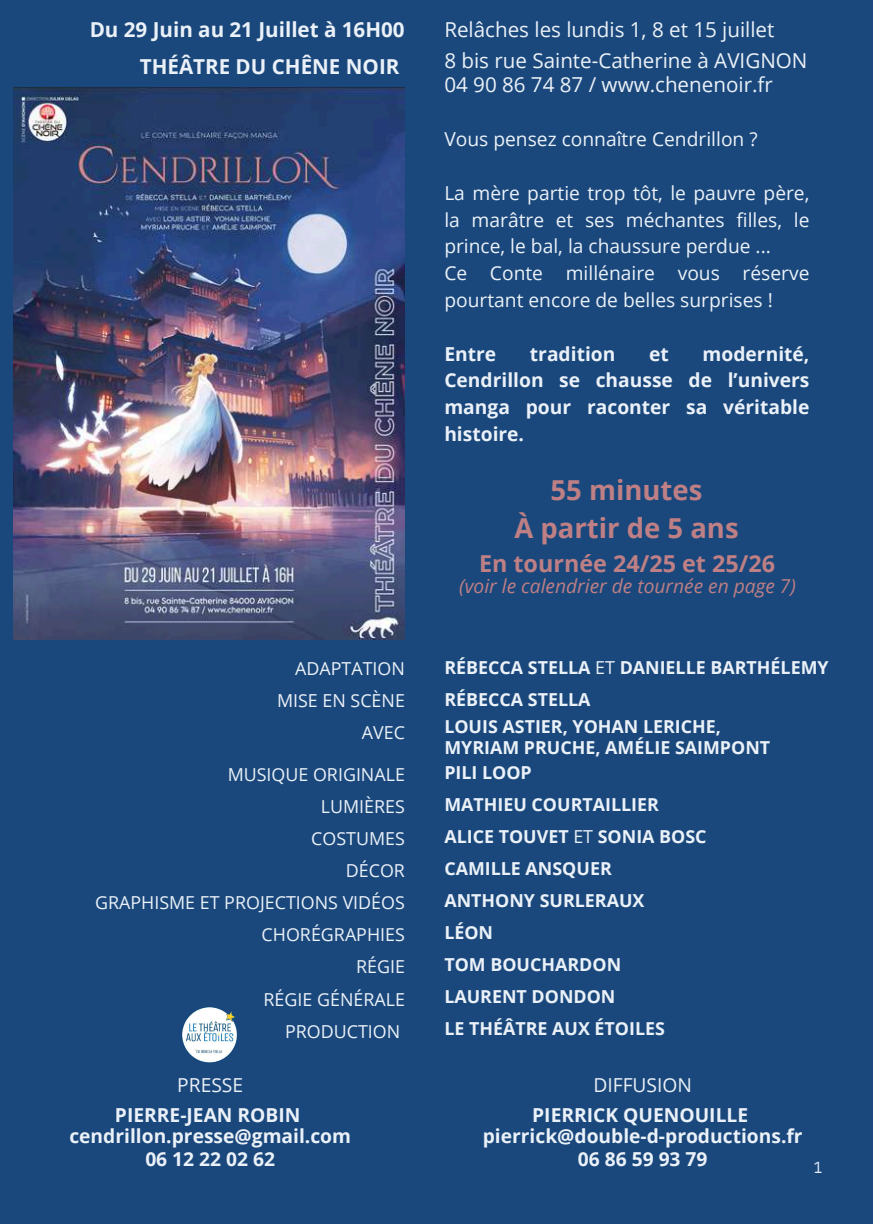
<style>
.page{position:relative;width:873px;height:1224px;background:#1a487c}
.page>*{position:absolute;margin:0;border:0;box-sizing:border-box;transform-origin:0 0}
.t1{font:700 27.4px/38.2px "Open Sans";color:#be7f85;text-align:center}
.t2{font:700 23.4px "Open Sans";color:#be7f85}
.t3{font:20.6px/31px "Open Sans";color:#ebf1f8}
.t4{font:700 20.6px/37.2px "Open Sans";color:#ebf1f8;text-align:right}
.t5{font:700 19.2px/22px "Open Sans";color:#ebf1f8;text-align:center}
.t6{font:19.2px/26.8px "Open Sans";color:#ebf1f8}
.t7{font:italic 19.2px "Open Sans";color:#be7f85}
.t8{font:700 17.8px/32px "Open Sans";color:#ebf1f8}
.t9{font:17.8px/32px "Open Sans";color:#ebf1f8;text-align:right}
.t10{font:15.8px "IBM Plex Sans Cond";color:#e4eefc}
.s1{font-weight:400}
</style>
<div class="page">
<img style="left:13px;top:87px;width:392px;height:552px">
<img style="left:182px;top:1006px;width:55px;height:57px">
<p class="t4" style="left:90px;top:10px;width:316px">Du 29 Juin au 21 Juillet à 16H00<br>THÉÂTRE DU CHÊNE NOIR</p>
<p class="t3" style="left:444px;top:13px;width:365px">Relâches les lundis 1, 8 et 15 juillet<br>8 bis rue Sainte-Catherine à AVIGNON</p>
<p class="t3" style="left:444px;top:69px;width:330px">04 90 86 74 87 / www.chenenoir.fr</p>
<p class="t6" style="left:444px;top:125px;width:315px">Vous pensez connaître Cendrillon ?</p>
<p class="t6" style="left:444px;top:179px;width:367px">La mère partie trop tôt, le pauvre père, la marâtre et ses méchantes filles, le prince, le bal, la chaussure perdue ...<br>Ce Conte millénaire vous réserve pourtant encore de belles surprises !</p>
<p class="t5" style="left:444px;top:342px;width:53px">Entre</p>
<p class="t5" style="left:530px;top:342px;width:87px">tradition</p>
<p class="t5" style="left:649px;top:342px;width:21px">et</p>
<p class="t5" style="left:444px;top:340px;width:367px;line-height:26.8px;text-align:justify;text-indent:258px">modernité, Cendrillon se chausse de l’univers manga pour raconter sa véritable histoire.</p>
<h1 class="t1" style="left:514px;top:470px;width:226px">55 minutes<br>À partir de 5 ans</h1>
<h2 class="t2" style="left:479px;top:547px;width:298px">En tournée 24/25 et 25/26</h2>
<p class="t7" style="left:459px;top:572px;width:338px">(voir le calendrier de tournée en page 7)</p>
<p class="t9" style="left:277px;top:652px;width:129px">ADAPTATION<br>MISE EN SCÈNE<br>AVEC</p>
<p class="t9" style="left:95px;top:758px;width:311px">MUSIQUE ORIGINALE<br>LUMIÈRES<br>COSTUMES<br>DÉCOR<br>GRAPHISME ET PROJECTIONS VIDÉOS<br>CHORÉGRAPHIES<br>RÉGIE<br>RÉGIE GÉNÉRALE<br>PRODUCTION</p>
<p class="t8" style="left:444px;top:651px;width:386px">RÉBECCA STELLA <span class="s1">ET</span> DANIELLE BARTHÉLEMY<br>RÉBECCA STELLA</p>
<p class="t8" style="left:444px;top:716px;width:327px;line-height:20.6px">LOUIS ASTIER, YOHAN LERICHE,<br>MYRIAM PRUCHE, AMÉLIE SAIMPONT</p>
<p class="t8" style="left:444px;top:757px;width:264px">PILI LOOP<br>MATHIEU COURTAILLIER<br>ALICE TOUVET <span class="s1">ET</span> SONIA BOSC<br>CAMILLE ANSQUER<br>ANTHONY SURLERAUX<br>LÉON<br>TOM BOUCHARDON<br>LAURENT DONDON<br>LE THÉÂTRE AUX ÉTOILES</p>
<p class="t6" style="left:177px;top:1071px;width:67px">PRESSE</p>
<p class="t5" style="left:69px;top:1103px;width:283px">PIERRE-JEAN ROBIN cendrillon.presse@gmail.com<br>06 12 22 02 62</p>
<p class="t6" style="left:593px;top:1071px;width:100px">DIFFUSION</p>
<p class="t5" style="left:483px;top:1103px;width:321px">PIERRICK QUENOUILLE pierrick@double-d-productions.fr<br>06 86 59 93 79</p>
<p class="t10" style="left:814px;top:1157px;width:10px">1</p>
</div>
